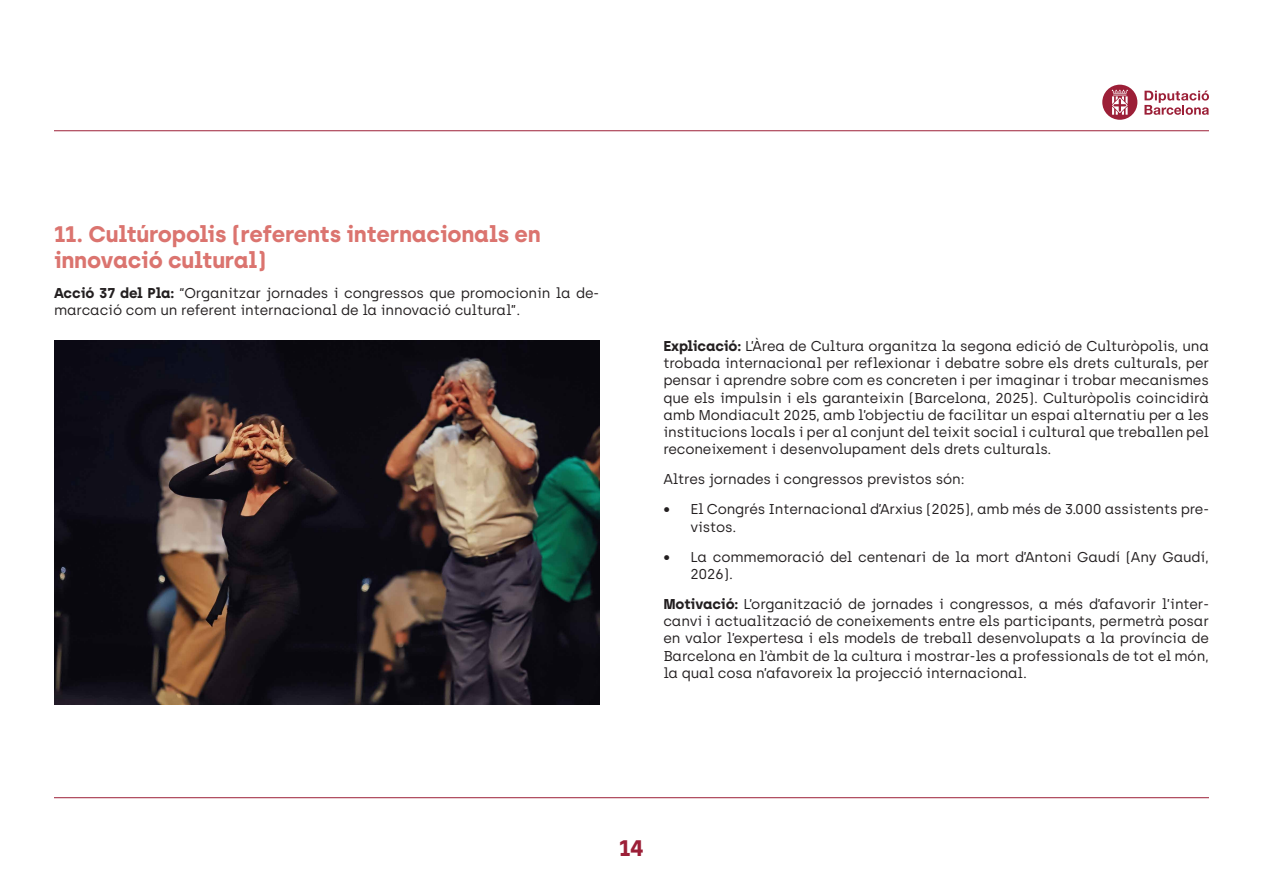
<style>
.page{position:relative;width:1263px;height:893px;background:#fff}
.page>*{position:absolute;margin:0;border:0;box-sizing:border-box;transform-origin:0 0}
.titulos{font:700 22.5px/25.5px "Archia";letter-spacing:-.01em;color:#db746f}
.titulos-2{font:700 22.5px "Archia";color:#9c1f37}
.text_seguit{font:14.25px/17.2px "Archia";letter-spacing:-.01em;color:#231f20}
.s1{font-weight:700}
</style>
<div class="page">
<svg style="left:1144px;top:91px;width:65px;height:24px"></svg>
<svg style="left:1102px;top:85px;width:35px;height:35px"></svg>
<hr style="left:54px;top:130px;width:1155px;height:1px;background:#9c1f37">
<hr style="left:54px;top:797px;width:1155px;height:1px;background:#9c1f37">
<img style="left:54px;top:340px;width:546px;height:364px">
<p class="titulos" style="left:54px;top:221px;width:488px">11. Cultúropolis (referents internacionals en innovació cultural)</p>
<p class="text_seguit" style="left:54px;top:284px;width:547px"><span class="s1">Acció 37 del Pla:</span> “Organitzar jornades i congressos que promocionin la de&shy;marcació com un referent internacional de la innovació cultural”.</p>
<p class="text_seguit" style="left:663px;top:337px;width:547px;text-align:justify"><span class="s1">Explicació:</span> L’Àrea de Cultura organitza la segona edició de Culturòpolis, una trobada internacional per reflexionar i debatre sobre els drets culturals, per pensar i aprendre sobre com es concreten i per imaginar i trobar mecanismes que els impulsin i els garanteixin (Barcelona, 2025). Culturòpolis coincidirà amb Mondiacult 2025, amb l’objectiu de facilitar un espai alternatiu per a les institucions locals i per al conjunt del teixit social i cultural que treballen pel reconeixement i desenvolupament dels drets culturals.</p>
<p class="text_seguit" style="left:663px;top:471px;width:303px">Altres jornades i congressos previstos són:</p>
<p class="text_seguit" style="left:690px;top:501px;width:520px;text-indent:-27px">• El Congrés Internacional d’Arxius (2025), amb més de 3.000 assistents pre&shy;vistos.</p>
<p class="text_seguit" style="left:690px;top:548px;width:520px;text-indent:-27px">• La commemoració del centenari de la mort d’Antoni Gaudí (Any Gaudí,<br>2026).</p>
<p class="text_seguit" style="left:663px;top:595px;width:547px;text-align:justify"><span class="s1">Motivació:</span> L’organització de jornades i congressos, a més d’afavorir l’inter&shy;canvi i actualització de coneixements entre els participants, permetrà posar en valor l’expertesa i els models de treball desenvolupats a la província de Barcelona en l’àmbit de la cultura i mostrar-les a professionals de tot el món, la qual cosa n’afavoreix la projecció internacional.</p>
<p class="titulos-2" style="left:619px;top:834px;width:27px">14</p>
</div>
